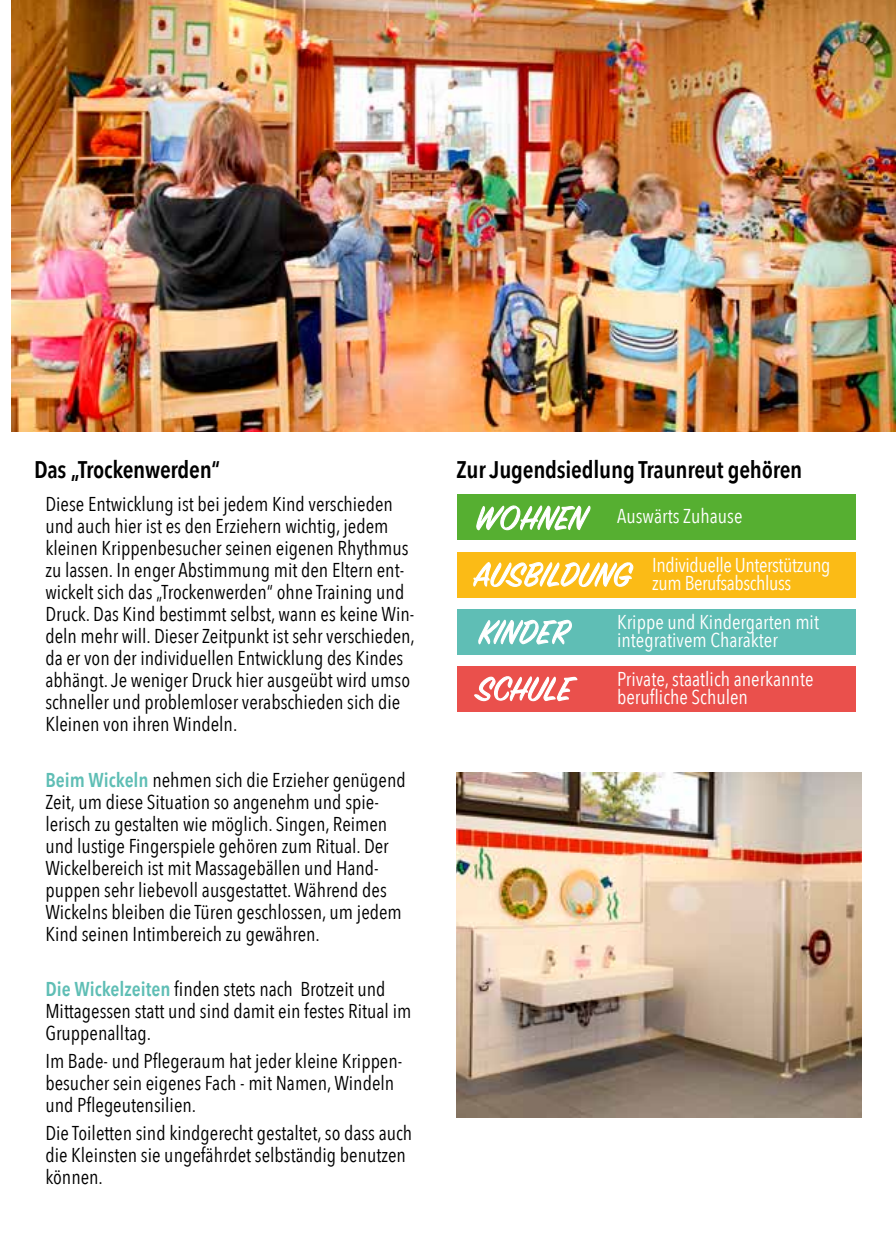
<style>
.page{position:relative;width:896px;height:1248px;background:#fff}
.page>*{position:absolute;margin:0;border:0;box-sizing:border-box;transform-origin:0 0}
.t1{font:600 24px "Avenir Next Condensed";letter-spacing:-.01em;color:#000}
.t2{font:20px/22px "Avenir Next Condensed";color:#000}
.t3{font:20px/18px "Avenir Next Condensed";color:#fff}
.t4{font:20px/18px "Avenir Next Condensed";letter-spacing:-.02em;color:#fff}
.s1{font-weight:600;color:#5fbeb5}
</style>
<div class="page">
<div style="left:457px;top:666px;width:189px;height:45px;background:#ea504c"></div>
<svg style="left:474px;top:676px;width:103px;height:26px"></svg>
<div style="left:600px;top:666px;width:256px;height:45px;background:#ea504c"></div>
<div style="left:457px;top:494px;width:189px;height:46px;background:#56af31"></div>
<svg style="left:476px;top:505px;width:115px;height:26px"></svg>
<div style="left:600px;top:494px;width:256px;height:46px;background:#56af31"></div>
<div style="left:457px;top:609px;width:189px;height:45px;background:#5fbeb5"></div>
<svg style="left:478px;top:619px;width:94px;height:25px"></svg>
<div style="left:600px;top:609px;width:256px;height:45px;background:#5fbeb5"></div>
<div style="left:457px;top:552px;width:189px;height:45px;background:#fbbb16"></div>
<svg style="left:473px;top:562px;width:160px;height:25px"></svg>
<div style="left:646px;top:552px;width:210px;height:45px;background:#fbbb16"></div>
<img style="left:11px;top:0;width:885px;height:431px">
<img style="left:456px;top:772px;width:406px;height:345px">
<p class="t1" style="left:34px;top:448px;width:188px">Das „Trockenwerden“</p>
<p class="t2" style="left:45px;top:492px;width:371px">Diese Entwicklung ist bei jedem Kind verschieden und auch hier ist es den Erziehern wichtig, jedem kleinen Krippenbesucher seinen eigenen Rhythmus zu lassen. In enger Abstimmung mit den Eltern ent&shy;wickelt sich das „Trockenwerden“ ohne Training und Druck. Das Kind bestimmt selbst, wann es keine Win&shy;deln mehr will. Dieser Zeitpunkt ist sehr verschieden, da er von der individuellen Entwicklung des Kindes abhängt. Je weniger Druck hier ausgeübt wird umso schneller und problemloser verabschieden sich die Kleinen von ihren Windeln.</p>
<p class="t2" style="left:45px;top:767px;width:362px"><span class="s1">Beim Wickeln</span> nehmen sich die Erzieher genügend Zeit, um diese Situation so angenehm und spie&shy;lerisch zu gestalten wie möglich. Singen, Reimen und lustige Fingerspiele gehören zum Ritual. Der Wickelbereich ist mit Massagebällen und Hand&shy;puppen sehr liebevoll ausgestattet. Während des Wickelns bleiben die Türen geschlossen, um jedem Kind seinen Intimbereich zu gewähren.</p>
<p class="t2" style="left:45px;top:977px;width:367px"><span class="s1">Die Wickelzeiten</span> finden stets nach Brotzeit und<br>Mittagessen statt und sind damit ein festes Ritual im<br>Gruppenalltag.</p>
<p class="t2" style="left:45px;top:1048px;width:358px">Im Bade- und Pflegeraum hat jeder kleine Krippen&shy;besucher sein eigenes Fach - mit Namen, Windeln und Pflegeutensilien.</p>
<p class="t2" style="left:45px;top:1120px;width:368px">Die Toiletten sind kindgerecht gestaltet, so dass auch die Kleinsten sie ungefährdet selbständig benutzen können.</p>
<p class="t1" style="left:456px;top:448px;width:347px">Zur Jugendsiedlung Traunreut gehören</p>
<p class="t3" style="left:617px;top:506px;width:127px">Auswärts Zuhause</p>
<p class="t4" style="left:652px;top:555px;width:180px">Individuelle Unterstützung zum Berufsabschluss</p>
<p class="t3" style="left:617px;top:612px;width:203px">Krippe und Kindergarten mit integrativem Charakter</p>
<p class="t3" style="left:617px;top:669px;width:198px">Private, staatlich anerkannte berufliche Schulen</p>
</div>
